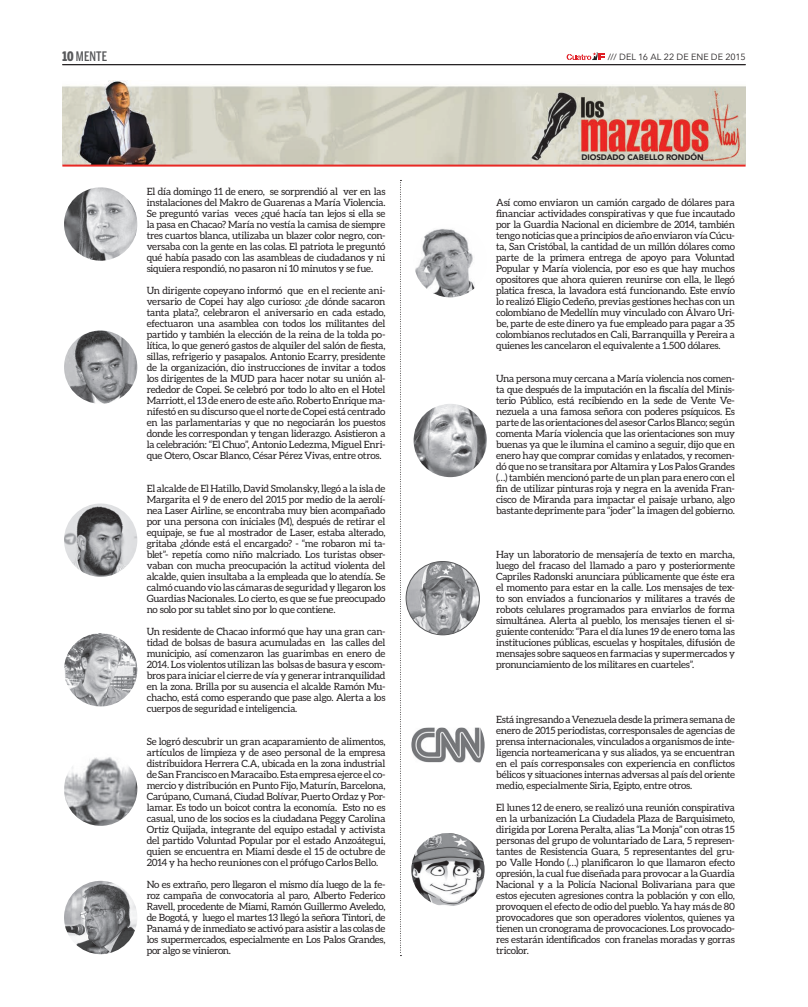
<style>
.page{position:relative;width:808px;height:1007px;background:#fff}
.page>*{position:absolute;margin:0;border:0;box-sizing:border-box;transform-origin:0 0}
.t1{font:500 13px "Benton Sans Comp";letter-spacing:.005em;color:#57585a}
.t2{font:10px/11px "Aleo";letter-spacing:-.02em;color:#231f20;text-align:justify}
.t3{font:9px "Avenir Next";letter-spacing:.005em;color:#231f20}
.t4{font:900 8px "Avenir";letter-spacing:-.005em;color:#231f20}
.s1{font-weight:900}
</style>
<div class="page">
<hr style="left:62px;top:64px;width:684px;height:1px;background:#231f20">
<svg style="left:567px;top:52px;width:38px;height:8px"></svg>
<img style="left:62px;top:80px;width:684px;height:84px">
<hr style="left:62px;top:164px;width:684px;height:2px;background:#e82924">
<svg style="left:400px;top:180px;width:1px;height:776px"></svg>
<img style="left:64px;top:633px;width:73px;height:73px;border-radius:37px">
<img style="left:406px;top:561px;width:73px;height:73px;border-radius:37px">
<div style="left:406px;top:561px;width:73px;height:74px;border:1px solid #57585a;border-radius:50%"></div>
<img style="left:64px;top:880px;width:73px;height:74px;border-radius:37px">
<img style="left:411px;top:833px;width:74px;height:73px;border-radius:36px">
<img style="left:414px;top:224px;width:73px;height:73px;border-radius:37px">
<img style="left:414px;top:404px;width:73px;height:73px;border-radius:37px">
<img style="left:64px;top:330px;width:73px;height:74px;border-radius:37px">
<img style="left:411px;top:727px;width:74px;height:35px">
<img style="left:64px;top:503px;width:73px;height:73px;border-radius:37px">
<img style="left:64px;top:752px;width:73px;height:73px;border-radius:37px">
<img style="left:64px;top:187px;width:73px;height:74px;border-radius:37px">
<h1 class="t1" style="left:62px;top:49px;width:46px"><span class="s1">10</span> MENTE</h1>
<p class="t3" style="left:608px;top:49px;width:139px">/// DEL 16 AL 22 DE ENE DE 2015</p>
<p class="t2" style="left:147px;top:185px;width:240px">El día domingo 11 de enero, se sorprendió al ver en las instalaciones del Makro de Guarenas a María Violencia.<br>Se preguntó varias veces ¿qué hacía tan lejos si ella se la pasa en Chacao? María no vestía la camisa de siempre tres cuartos blanca, utilizaba un blazer color negro, con&shy;versaba con la gente en las colas. El patriota le preguntó qué había pasado con las asambleas de ciudadanos y ni siquiera respondió, no pasaron ni 10 minutos y se fue.</p>
<p class="t2" style="left:147px;top:284px;width:240px">Un dirigente copeyano informó que en el reciente ani&shy;versario de Copei hay algo curioso: ¿de dónde sacaron tanta plata?, celebraron el aniversario en cada estado, efectuaron una asamblea con todos los militantes del partido y también la elección de la reina de la tolda po&shy;lítica, lo que generó gastos de alquiler del salón de fiesta, sillas, refrigerio y pasapalos. Antonio Ecarry, presidente de la organización, dio instrucciones de invitar a todos los dirigentes de la MUD para hacer notar su unión al&shy;rededor de Copei. Se celebró por todo lo alto en el Hotel Marriott, el 13 de enero de este año. Roberto Enrique ma&shy;nifestó en su discurso que el norte de Copei está centrado en las parlamentarias y que no negociarán los puestos donde les correspondan y tengan liderazgo. Asistieron a la celebración: “El Chuo”, Antonio Ledezma, Miguel Enri&shy;que Otero, Oscar Blanco, César Pérez Vivas, entre otros.</p>
<p class="t2" style="left:147px;top:482px;width:240px">El alcalde de El Hatillo, David Smolansky, llegó a la isla de Margarita el 9 de enero del 2015 por medio de la aerolí&shy;nea Laser Airline, se encontraba muy bien acompañado por una persona con iniciales (M), después de retirar el equipaje, se fue al mostrador de Laser, estaba alterado, gritaba ¿dónde está el encargado? - “me robaron mi ta&shy;blet”- repetía como niño malcriado. Los turistas obser&shy;vaban con mucha preocupación la actitud violenta del alcalde, quien insultaba a la empleada que lo atendía. Se calmó cuando vio las cámaras de seguridad y llegaron los Guardias Nacionales. Lo cierto, es que se fue preocupado no solo por su tablet sino por lo que contiene.</p>
<p class="t2" style="left:147px;top:625px;width:240px">Un residente de Chacao informó que hay una gran can&shy;tidad de bolsas de basura acumuladas en las calles del municipio, así comenzaron las guarimbas en enero de 2014. Los violentos utilizan las bolsas de basura y escom&shy;bros para iniciar el cierre de vía y generar intranquilidad en la zona. Brilla por su ausencia el alcalde Ramón Mu&shy;chacho, está como esperando que pase algo. Alerta a los cuerpos de seguridad e inteligencia.</p>
<p class="t2" style="left:147px;top:735px;width:240px">Se logró descubrir un gran acaparamiento de alimentos, artículos de limpieza y de aseo personal de la empresa distribuidora Herrera C.A, ubicada en la zona industrial de San Francisco en Maracaibo. Esta empresa ejerce el co&shy;mercio y distribución en Punto Fijo, Maturín, Barcelona, Carúpano, Cumaná, Ciudad Bolívar, Puerto Ordaz y Por&shy;lamar. Es todo un boicot contra la economía. Esto no es casual, uno de los socios es la ciudadana Peggy Carolina Ortiz Quijada, integrante del equipo estadal y activista del partido Voluntad Popular por el estado Anzoátegui, quien se encuentra en Miami desde el 15 de octubre de 2014 y ha hecho reuniones con el prófugo Carlos Bello.</p>
<p class="t2" style="left:147px;top:878px;width:240px">No es extraño, pero llegaron el mismo día luego de la fe&shy;roz campaña de convocatoria al paro, Alberto Federico Ravell, procedente de Miami, Ramón Guillermo Aveledo, de Bogotá, y luego el martes 13 llegó la señora Tintori, de Panamá y de inmediato se activó para asistir a las colas de los supermercados, especialmente en Los Palos Grandes, por algo se vinieron.</p>
<p class="t4" style="left:581px;top:150px;width:124px">DIOSDADO CABELLO RONDÓN</p>
<p class="t2" style="left:496px;top:196px;width:240px">Así como enviaron un camión cargado de dólares para financiar actividades conspirativas y que fue incautado por la Guardia Nacional en diciembre de 2014, también tengo noticias que a principios de año enviaron vía Cúcu&shy;ta, San Cristóbal, la cantidad de un millón dólares como parte de la primera entrega de apoyo para Voluntad Popular y María violencia, por eso es que hay muchos opositores que ahora quieren reunirse con ella, le llegó platica fresca, la lavadora está funcionando. Este envío lo realizó Eligio Cedeño, previas gestiones hechas con un colombiano de Medellín muy vinculado con Álvaro Uri&shy;be, parte de este dinero ya fue empleado para pagar a 35 colombianos reclutados en Cali, Barranquilla y Pereira a quienes les cancelaron el equivalente a 1.500 dólares.</p>
<p class="t2" style="left:496px;top:372px;width:240px">Una persona muy cercana a María violencia nos comen&shy;ta que después de la imputación en la fiscalía del Minis&shy;terio Público, está recibiendo en la sede de Vente Ve&shy;nezuela a una famosa señora con poderes psíquicos. Es parte de las orientaciones del asesor Carlos Blanco; según comenta María violencia que las orientaciones son muy buenas ya que le ilumina el camino a seguir, dijo que en enero hay que comprar comidas y enlatados, y recomen&shy;dó que no se transitara por Altamira y Los Palos Grandes (…) también mencionó parte de un plan para enero con el fin de utilizar pinturas roja y negra en la avenida Fran&shy;cisco de Miranda para impactar el paisaje urbano, algo bastante deprimente para “joder” la imagen del gobierno.</p>
<p class="t2" style="left:496px;top:548px;width:240px">Hay un laboratorio de mensajería de texto en marcha, luego del fracaso del llamado a paro y posteriormente Capriles Radonski anunciara públicamente que éste era el momento para estar en la calle. Los mensajes de tex&shy;to son enviados a funcionarios y militares a través de robots celulares programados para enviarlos de forma simultánea. Alerta al pueblo, los mensajes tienen el si&shy;guiente contenido: “Para el día lunes 19 de enero toma las instituciones públicas, escuelas y hospitales, difusión de mensajes sobre saqueos en farmacias y supermercados y pronunciamiento de los militares en cuarteles”.</p>
<p class="t2" style="left:496px;top:713px;width:240px">Está ingresando a Venezuela desde la primera semana de enero de 2015 periodistas, corresponsales de agencias de prensa internacionales, vinculados a organismos de inte&shy;ligencia norteamericana y sus aliados, ya se encuentran en el país corresponsales con experiencia en conflictos bélicos y situaciones internas adversas al país del oriente medio, especialmente Siria, Egipto, entre otros.</p>
<p class="t2" style="left:496px;top:801px;width:240px">El lunes 12 de enero, se realizó una reunión conspirativa en la urbanización La Ciudadela Plaza de Barquisimeto, dirigida por Lorena Peralta, alias “La Monja” con otras 15 personas del grupo de voluntariado de Lara, 5 represen&shy;tantes de Resistencia Guara, 5 representantes del gru&shy;po Valle Hondo (…) planificaron lo que llamaron efecto opresión, la cual fue diseñada para provocar a la Guardia Nacional y a la Policía Nacional Bolivariana para que estos ejecuten agresiones contra la población y con ello, provoquen el efecto de odio del pueblo. Ya hay más de 80 provocadores que son operadores violentos, quienes ya tienen un cronograma de provocaciones. Los provocado&shy;res estarán identificados con franelas moradas y gorras tricolor.</p>
</div>
